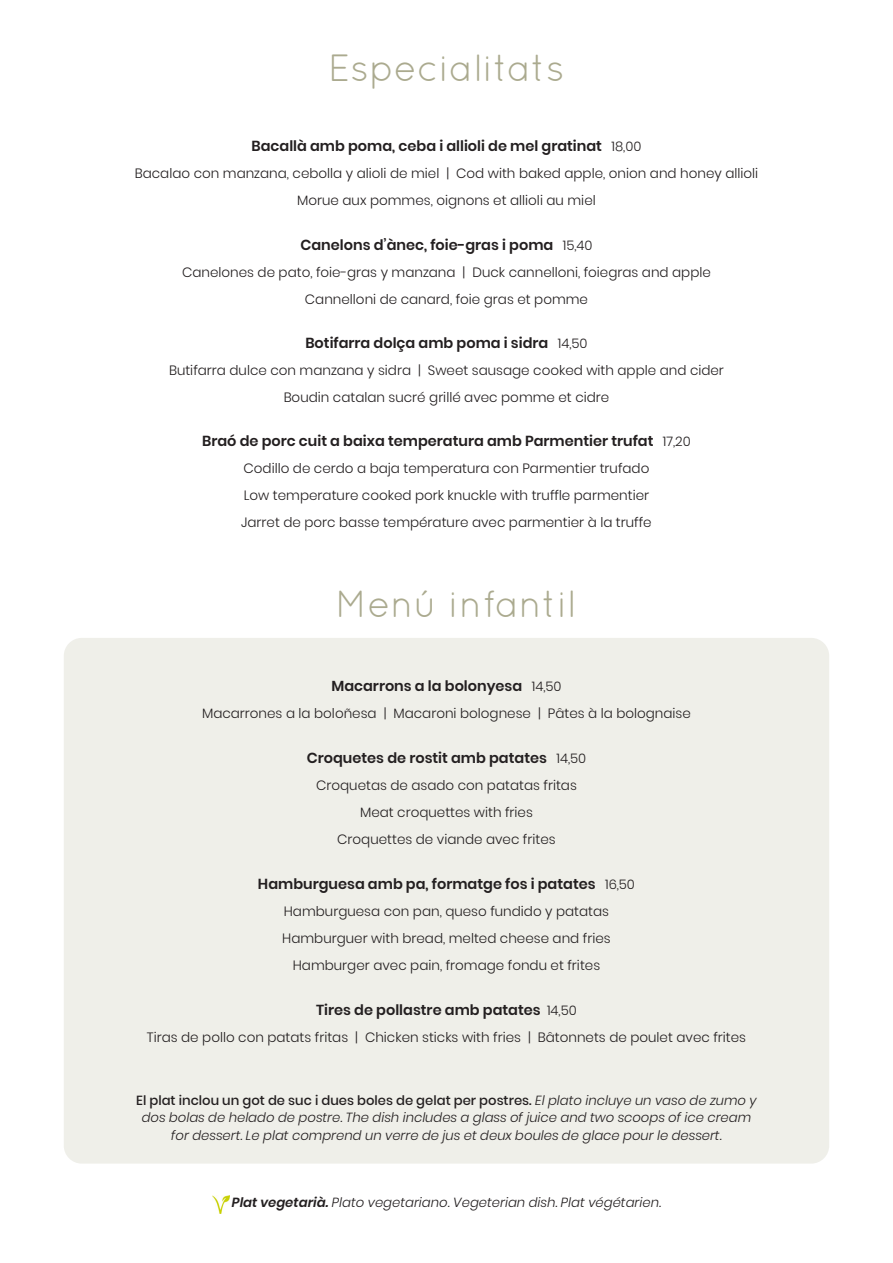
<style>
.page{position:relative;width:893px;height:1263px;background:#fff}
.page>*{position:absolute;margin:0;border:0;box-sizing:border-box;transform-origin:0 0}
.t1{font:37.95px "Quicksand";color:#abaa8f}
.t2{font:600 14.55px "Poppins";color:#231f20}
.t3{font:300 13.5px "Poppins";color:#231f20}
.t4{font:italic 300 13.2px/17.9px "Poppins";color:#231f20;text-align:center}
.s1{font-weight:300;font-size:13.2px}
.s2{font-weight:500;font-style:normal}
.s3{font-weight:600}
</style>
<div class="page">
<div style="left:64px;top:638px;width:765px;height:525px;background:#efefe9;border-radius:18px"></div>
<img style="left:213px;top:1195px;width:17px;height:18px">
<p class="t1" style="left:328px;top:46px;width:238px">Especialitats</p>
<p class="t2" style="left:252px;top:138px;width:391px">Bacallà amb poma, ceba i allioli de mel gratinat <span class="s1">18,00</span></p>
<p class="t3" style="left:135px;top:166px;width:625px">Bacalao con manzana, cebolla y alioli de miel | Cod with baked apple, onion and honey allioli</p>
<p class="t3" style="left:297px;top:193px;width:300px">Morue aux pommes, oignons et allioli au miel</p>
<p class="t2" style="left:300px;top:237px;width:294px">Canelons d’ànec, foie-gras i poma <span class="s1">15,40</span></p>
<p class="t3" style="left:182px;top:265px;width:530px">Canelones de pato, foie-gras y manzana | Duck cannelloni, foiegras and apple</p>
<p class="t3" style="left:305px;top:292px;width:285px">Cannelloni de canard, foie gras et pomme</p>
<p class="t2" style="left:305px;top:334px;width:284px">Botifarra dolça amb poma i sidra <span class="s1">14,50</span></p>
<p class="t3" style="left:169px;top:362px;width:556px">Butifarra dulce con manzana y sidra | Sweet sausage cooked with apple and cider</p>
<p class="t3" style="left:284px;top:389px;width:327px">Boudin catalan sucré grillé avec pomme et cidre</p>
<p class="t2" style="left:202px;top:432px;width:490px">Braó de porc cuit a baixa temperatura amb Parmentier trufat <span class="s1">17,20</span></p>
<p class="t3" style="left:244px;top:460px;width:407px">Codillo de cerdo a baja temperatura con Parmentier trufado</p>
<p class="t3" style="left:244px;top:487px;width:407px">Low temperature cooked pork knuckle with truffle parmentier</p>
<p class="t3" style="left:241px;top:514px;width:412px">Jarret de porc basse température avec parmentier à la truffe</p>
<p class="t1" style="left:335px;top:581px;width:243px">Menú infantil</p>
<p class="t2" style="left:331px;top:678px;width:232px">Macarrons a la bolonyesa <span class="s1">14,50</span></p>
<p class="t3" style="left:202px;top:706px;width:490px">Macarrones a la boloñesa | Macaroni bolognese | Pâtes à la bolognaise</p>
<p class="t2" style="left:307px;top:750px;width:281px">Croquetes de rostit amb patates <span class="s1">14,50</span></p>
<p class="t3" style="left:316px;top:778px;width:262px">Croquetas de asado con patatas fritas</p>
<p class="t3" style="left:360px;top:805px;width:174px">Meat croquettes with fries</p>
<p class="t3" style="left:337px;top:832px;width:220px">Croquettes de viande avec frites</p>
<p class="t2" style="left:258px;top:876px;width:378px">Hamburguesa amb pa, formatge fos i patates <span class="s1">16,50</span></p>
<p class="t3" style="left:284px;top:904px;width:327px">Hamburguesa con pan, queso fundido y patatas</p>
<p class="t3" style="left:282px;top:931px;width:330px">Hamburguer with bread, melted cheese and fries</p>
<p class="t3" style="left:293px;top:958px;width:309px">Hamburger avec pain, fromage fondu et frites</p>
<p class="t2" style="left:316px;top:1002px;width:262px">Tires de pollastre amb patates <span class="s1">14,50</span></p>
<p class="t3" style="left:147px;top:1030px;width:601px">Tiras de pollo con patats fritas | Chicken sticks with fries | Bâtonnets de poulet avec frites</p>
<p class="t4" style="left:136px;top:1091px;width:622px"><span class="s2">El plat inclou un got de suc i dues boles de gelat per postres.</span> El plato incluye un vaso de zumo y dos bolas de helado de postre. The dish includes a glass of juice and two scoops of ice cream</p>
<p class="t4" style="left:171px;top:1127px;width:552px">for dessert. Le plat comprend un verre de jus et deux boules de glace pour le dessert.</p>
<p class="t4" style="left:232px;top:1194px;width:431px"><span class="s3">Plat vegetarià.</span> Plato vegetariano. Vegeterian dish. Plat végétarien.</p>
</div>
